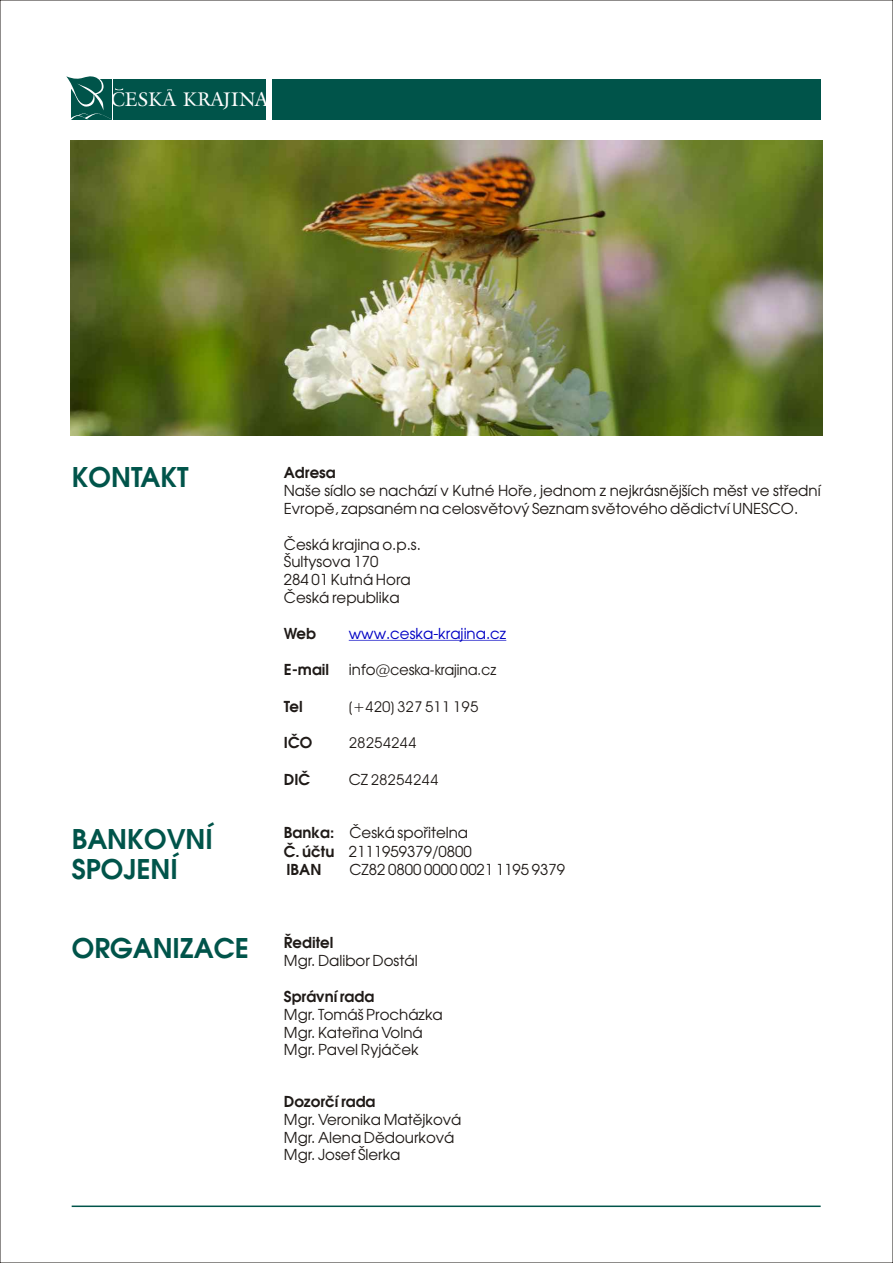
<style>
.page{position:relative;width:893px;height:1263px;background:#fff}
.page>*{position:absolute;margin:0;border:0;box-sizing:border-box;transform-origin:0 0}
.t1{font:700 27px/30.2px "Avalon";color:#00544a}
.t2{font:19.5px "Galliard ITCCE";letter-spacing:-.02em;color:#fff}
.t3{font:15px/17.7px "Avalon";color:#1f1a17}
.t4{font:15px "Avant Garde IT Cby BT";color:#1f1a17}
.t5{font:700 15px "Avalon";color:#1f1a17}
.t6{font:15px "Avalon";color:#0000c4}
.s1{font-family:"Avalon"}
.s2{font-weight:700}
</style>
<div class="page">
<hr style="left:349px;top:640px;width:41px;height:1px;background:#0000c4">
<hr style="left:390px;top:640px;width:116px;height:1px;background:#0000c4">
<div style="left:272px;top:79px;width:548px;height:40px;background:#00544a"></div>
<div style="left:113px;top:79px;width:152px;height:40px;background:#00544a"></div>
<svg style="left:66px;top:76px;width:57px;height:44px"></svg>
<hr style="left:72px;top:1205px;width:749px;height:2px;background:#00544a">
<img style="left:70px;top:141px;width:753px;height:294px">
<h2 class="t2" style="left:111px;top:91px;width:159px">CESKA KRAJINA</h2>
<h1 class="t1" style="left:72px;top:464px;width:118px">KONTAKT</h1>
<h1 class="t1" style="left:72px;top:826px;width:143px">BANKOVNÍ<br>SPOJENÍ</h1>
<h1 class="t1" style="left:72px;top:935px;width:179px">ORGANIZACE</h1>
<p class="t5" style="left:284px;top:467px;width:53px">Adresa</p>
<p class="t3" style="left:284px;top:483px;width:538px">Naše sídlo se nachází v Kutné Hoře, jednom z nejkrásnějších měst ve střední<br>Evropě, zapsaném na celosvětový Seznam světového dědictví UNESCO.</p>
<p class="t3" style="left:284px;top:536px;width:138px">Česká krajina o.p.s.<br>Šultysova 170<br>284 01 Kutná Hora<br>Česká republika</p>
<p class="t5" style="left:284px;top:627px;width:34px">Web</p>
<p class="t5" style="left:284px;top:663px;width:47px">E-mail</p>
<p class="t4" style="left:349px;top:663px;width:149px"><span class="s1">info</span>@ceska-krajina.cz</p>
<p class="t5" style="left:284px;top:700px;width:20px">Tel</p>
<p class="t4" style="left:349px;top:700px;width:131px">(+420) 327 511 195</p>
<p class="t5" style="left:284px;top:736px;width:30px">IČO</p>
<p class="t4" style="left:349px;top:737px;width:69px">28254244</p>
<p class="t5" style="left:284px;top:773px;width:28px">DIČ</p>
<p class="t4" style="left:349px;top:773px;width:91px"><span class="s1">CZ</span> 28254244</p>
<p class="t3" style="left:284px;top:824px;width:190px;line-height:18.6px"><span class="s2">Banka:</span> Česká spořitelna<br><span class="s2">Č. účtu</span> 2111959379/0800<br><span class="s2">IBAN</span></p>
<p class="t6" style="left:349px;top:627px;width:159px">www.ceska-krajina.cz</p>
<p class="t3" style="left:349px;top:862px;width:217px">CZ82 0800 0000 0021 1195 9379</p>
<p class="t5" style="left:284px;top:936px;width:51px">Ředitel</p>
<p class="t3" style="left:284px;top:953px;width:135px">Mgr. Dalibor Dostál</p>
<p class="t5" style="left:284px;top:990px;width:92px">Správní rada</p>
<p class="t3" style="left:284px;top:1007px;width:160px">Mgr. Tomáš Procházka<br>Mgr. Kateřina Volná<br>Mgr. Pavel Ryjáček</p>
<p class="t5" style="left:284px;top:1095px;width:93px">Dozorčí rada</p>
<p class="t3" style="left:284px;top:1111px;width:179px">Mgr. Veronika Matějková<br>Mgr. Alena Dědourková<br>Mgr. Josef Šlerka</p>
</div>
